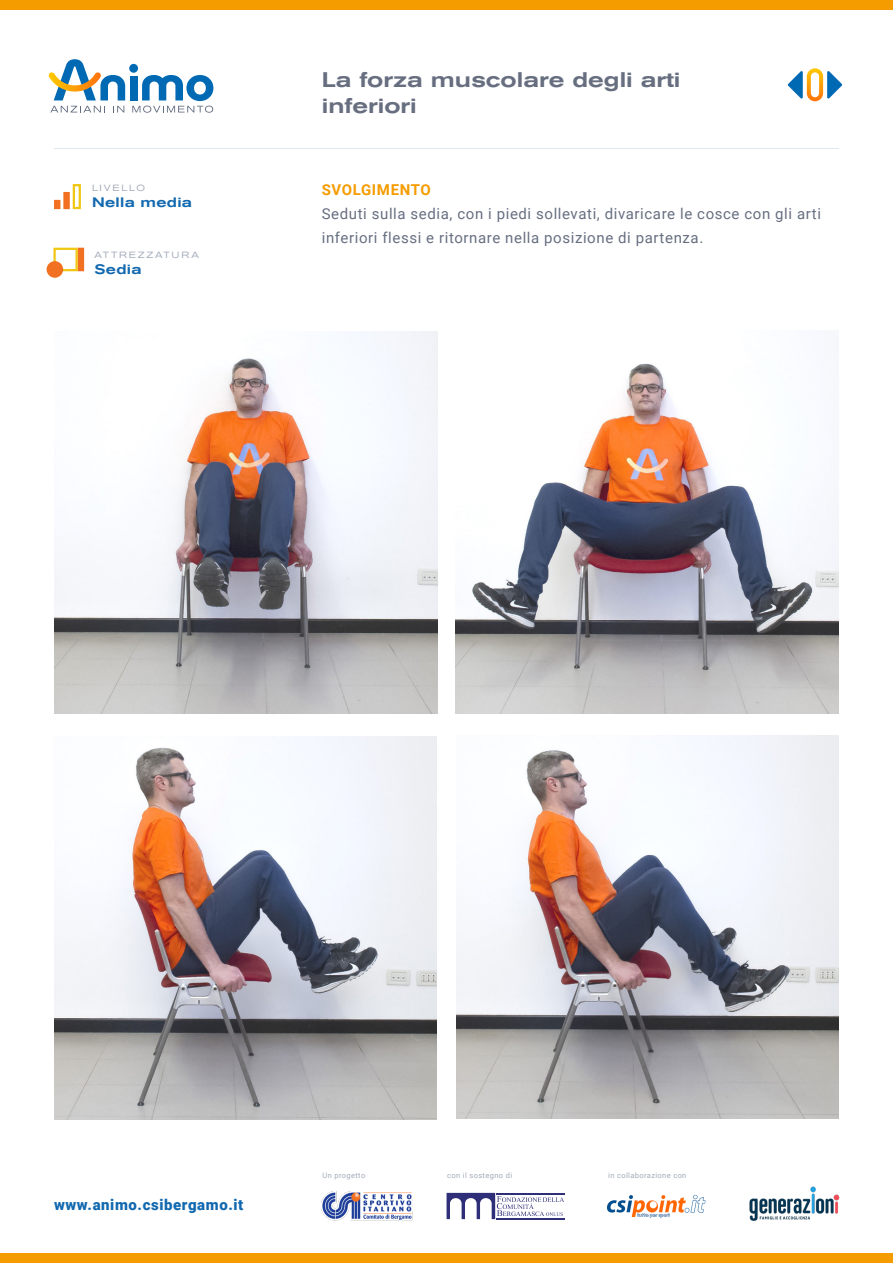
<style>
.page{position:relative;width:893px;height:1263px;background:#fff}
.page>*{position:absolute;margin:0;border:0;box-sizing:border-box;transform-origin:0 0}
.t1{font:500 expanded 21px/25.5px "Akzidenz Grotesk BQ";color:#666e80}
.t2{font:15px/24px "Roboto";letter-spacing:.04em;color:#666e80}
.t3{font:900 15px "Roboto";letter-spacing:.04em;color:#1269b0}
.t4{font:700 15px "Roboto";letter-spacing:.04em;color:#f59c00}
.t5{font:500 expanded 13.65px "Akzidenz Grotesk BQ";letter-spacing:.02em;color:#1269b0}
.t6{font:expanded 9px "Akzidenz Grotesk BQ";letter-spacing:.2em;color:#a3abba}
.t7{font:7.5px "Roboto";letter-spacing:.05em;color:#a3abba}
</style>
<div class="page">
<svg style="left:49px;top:59px;width:164px;height:54px"></svg>
<div style="left:0;top:0;width:893px;height:10px;background:#f59c00"></div>
<div style="left:0;top:1253px;width:893px;height:10px;background:#f59c00"></div>
<svg style="left:447px;top:1193px;width:117px;height:26px"></svg>
<hr style="left:497px;top:1193px;width:68px;height:1px;background:#2e2e79">
<hr style="left:497px;top:1218px;width:68px;height:1px;background:#2e2e79">
<img style="left:750px;top:1186px;width:90px;height:35px">
<img style="left:607px;top:1194px;width:99px;height:24px">
<hr style="left:54px;top:148px;width:785px;height:1px;background:#dee8ee">
<img style="left:322px;top:1192px;width:90px;height:28px">
<img style="left:55px;top:331px;width:382px;height:383px">
<img style="left:456px;top:735px;width:383px;height:383px">
<img style="left:54px;top:737px;width:383px;height:382px">
<img style="left:456px;top:342px;width:382px;height:371px">
<svg style="left:54px;top:184px;width:27px;height:26px"></svg>
<svg style="left:53px;top:247px;width:32px;height:25px"></svg>
<div style="left:47px;top:261px;width:16px;height:17px;background:#f27021;border-radius:50%"></div>
<svg style="left:827px;top:71px;width:15px;height:28px"></svg>
<svg style="left:788px;top:71px;width:15px;height:28px"></svg>
<div style="left:807px;top:68px;width:16px;height:33px;border:4px solid #fff;border-radius:6px"></div>
<p class="t6" style="left:92px;top:183px;width:55px">LIVELLO</p>
<p class="t5" style="left:92px;top:194px;width:102px">Nella media</p>
<p class="t6" style="left:95px;top:250px;width:106px">ATTREZZATURA</p>
<p class="t5" style="left:95px;top:261px;width:49px">Sedia</p>
<p class="t1" style="left:322px;top:67px;width:360px">La forza muscolare degli arti inferiori</p>
<p class="t4" style="left:322px;top:179px;width:110px">SVOLGIMENTO</p>
<p class="t2" style="left:322px;top:201px;width:501px">Seduti sulla sedia, con i piedi sollevati, divaricare le cosce con gli arti inferiori flessi e ritornare nella posizione di partenza.</p>
<p class="t3" style="left:54px;top:1194px;width:191px">www.animo.csibergamo.it</p>
<p class="t7" style="left:322px;top:1170px;width:44px">Un progetto</p>
<p class="t7" style="left:447px;top:1170px;width:67px">con il sostegno di</p>
<p class="t7" style="left:608px;top:1170px;width:80px">in collaborazione con</p>
</div>
